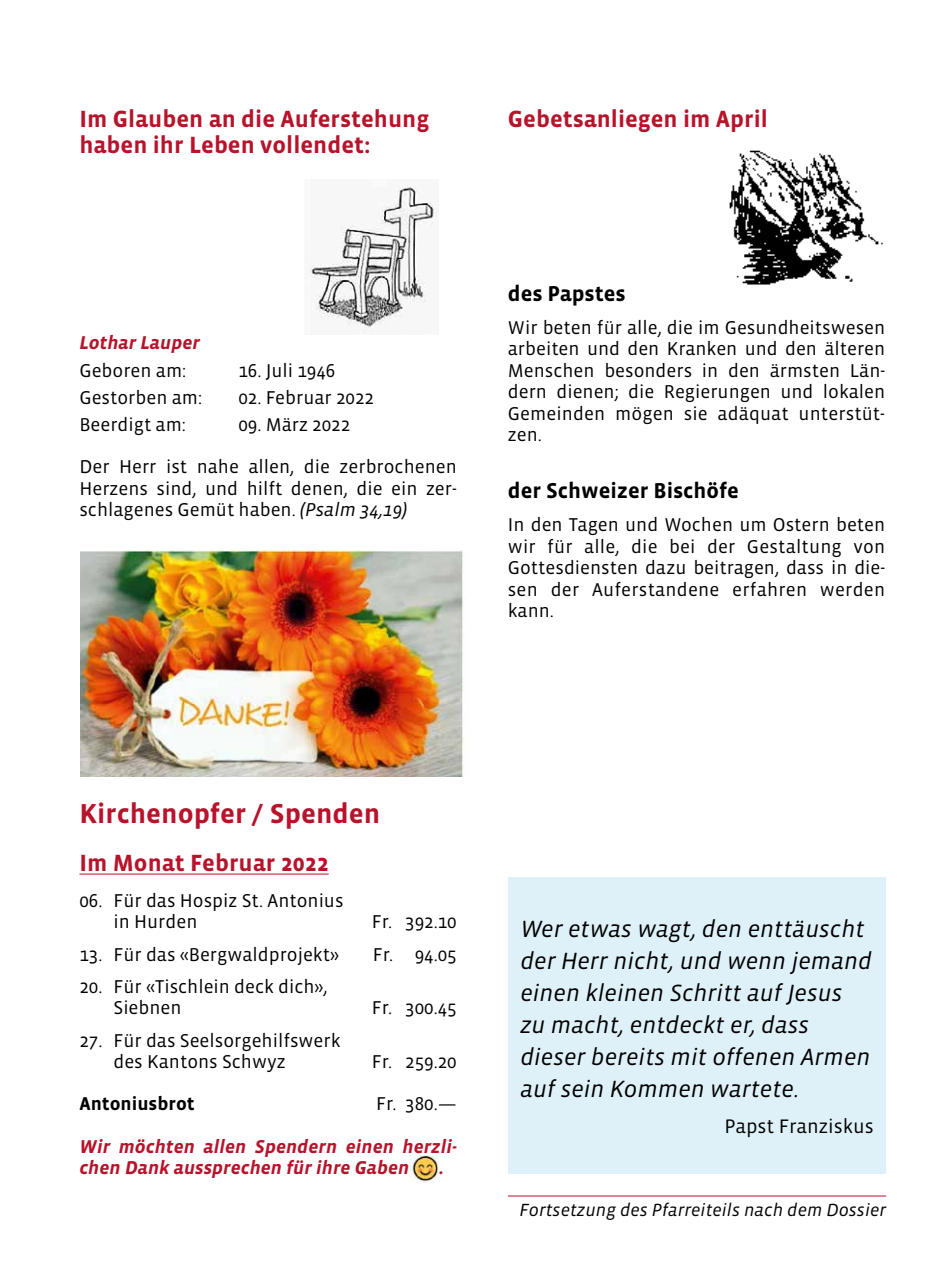
<style>
.page{position:relative;width:942px;height:1276px;background:#fff}
.page>*{position:absolute;margin:0;border:0;box-sizing:border-box;transform-origin:0 0}
.t1{font:700 28px "Vista Sans";color:#b7142c}
.t2{font:italic 24px/32px "Vista Sans";color:#000}
.t3{font:700 24px/26.2px "Vista Sans";color:#b7142c}
.t4{font:700 22px "Vista Sans";color:#000}
.t5{font:20px "Vista Sans";color:#000}
.t6{font:19px/21.4px "Vista Sans";color:#000;text-align:justify}
.t7{font:italic 700 19px/21.2px "Vista Sans";color:#b7142c}
.t8{font:700 19px "Vista Sans";color:#000}
.t9{font:italic 18px "Vista Sans";color:#000}
.s1{font-style:italic}
</style>
<div class="page">
<hr style="left:79px;top:873px;width:249px;height:1px;background:#b7142c">
<img style="left:310px;top:186px;width:127px;height:147px">
<img style="left:409px;top:1156px;width:29px;height:26px">
<img style="left:80px;top:550px;width:385px;height:227px">
<hr style="left:507px;top:1195px;width:378px;height:1px;background:#b7142c">
<div style="left:508px;top:878px;width:377px;height:296px;background:#dff1f8"></div>
<img style="left:729px;top:150px;width:154px;height:135px">
<p class="t3" style="left:79px;top:106px;width:351px">Im Glauben an die Auferstehung haben ihr Leben vollendet:</p>
<p class="t3" style="left:507px;top:106px;width:261px">Gebetsanliegen im April</p>
<p class="t7" style="left:79px;top:333px;width:122px">Lothar Lauper</p>
<p class="t6" style="left:79px;top:360px;width:108px">Geboren am:</p>
<p class="t6" style="left:238px;top:360px;width:99px">16. Juli 1946</p>
<p class="t6" style="left:79px;top:387px;width:124px">Gestorben am:</p>
<p class="t6" style="left:238px;top:387px;width:137px">02. Februar 2022</p>
<p class="t6" style="left:79px;top:414px;width:108px">Beerdigt am:</p>
<p class="t6" style="left:238px;top:414px;width:113px">09. März 2022</p>
<p class="t6" style="left:79px;top:457px;width:379px">Der Herr ist nahe allen, die zerbrochenen Herzens sind, und hilft denen, die ein zer&shy;schlagenes Gemüt haben. <span class="s1">(Psalm 34,19)</span></p>
<p class="t4" style="left:507px;top:282px;width:119px">des Papstes</p>
<p class="t6" style="left:507px;top:317px;width:379px">Wir beten für alle, die im Gesundheitswesen arbeiten und den Kranken und den älteren Menschen besonders in den ärmsten Län&shy;dern dienen; die Regierungen und lokalen Gemeinden mögen sie adäquat unterstüt&shy;zen.</p>
<p class="t4" style="left:507px;top:480px;width:232px">der Schweizer Bischöfe</p>
<p class="t6" style="left:507px;top:514px;width:379px">In den Tagen und Wochen um Ostern beten wir für alle, die bei der Gestaltung von Gottesdiensten dazu beitragen, dass in die&shy;sen der Auferstandene erfahren werden kann.</p>
<h1 class="t1" style="left:79px;top:800px;width:302px">Kirchenopfer / Spenden</h1>
<p class="t3" style="left:79px;top:850px;width:251px">Im Monat Februar 2022</p>
<p class="t6" style="left:113px;top:890px;width:231px;text-indent:-34px">06. Für das Hospiz St. Antonius in Hurden</p>
<p class="t6" style="left:372px;top:911px;width:86px">Fr. 392.10</p>
<p class="t6" style="left:79px;top:944px;width:261px">13. Für das «Bergwaldprojekt»</p>
<p class="t6" style="left:372px;top:944px;width:85px">Fr. 94.05</p>
<p class="t6" style="left:113px;top:976px;width:215px;text-indent:-34px">20. Für «Tischlein deck dich»,<br>Siebnen</p>
<p class="t6" style="left:371px;top:997px;width:86px">Fr. 300.45</p>
<p class="t6" style="left:113px;top:1030px;width:228px;text-indent:-34px">27. Für das Seelsorgehilfswerk des Kantons Schwyz</p>
<p class="t6" style="left:371px;top:1051px;width:86px">Fr. 259.20</p>
<p class="t8" style="left:79px;top:1094px;width:117px">Antoniusbrot</p>
<p class="t6" style="left:376px;top:1093px;width:82px">Fr. 380.—</p>
<p class="t7" style="left:79px;top:1136px;width:379px">Wir möchten allen Spendern einen herzli&shy;chen Dank aussprechen für ihre Gaben</p>
<p class="t7" style="left:439px;top:1157px;width:6px">.</p>
<p class="t2" style="left:520px;top:913px;width:353px">Wer etwas wagt, den enttäuscht der Herr nicht, und wenn jemand einen kleinen Schritt auf Jesus zu macht, entdeckt er, dass dieser bereits mit offenen Armen auf sein Kommen wartete.</p>
<p class="t5" style="left:724px;top:1116px;width:151px">Papst Franziskus</p>
<p class="t9" style="left:519px;top:1201px;width:368px">Fortsetzung des Pfarreiteils nach dem Dossier</p>
</div>
